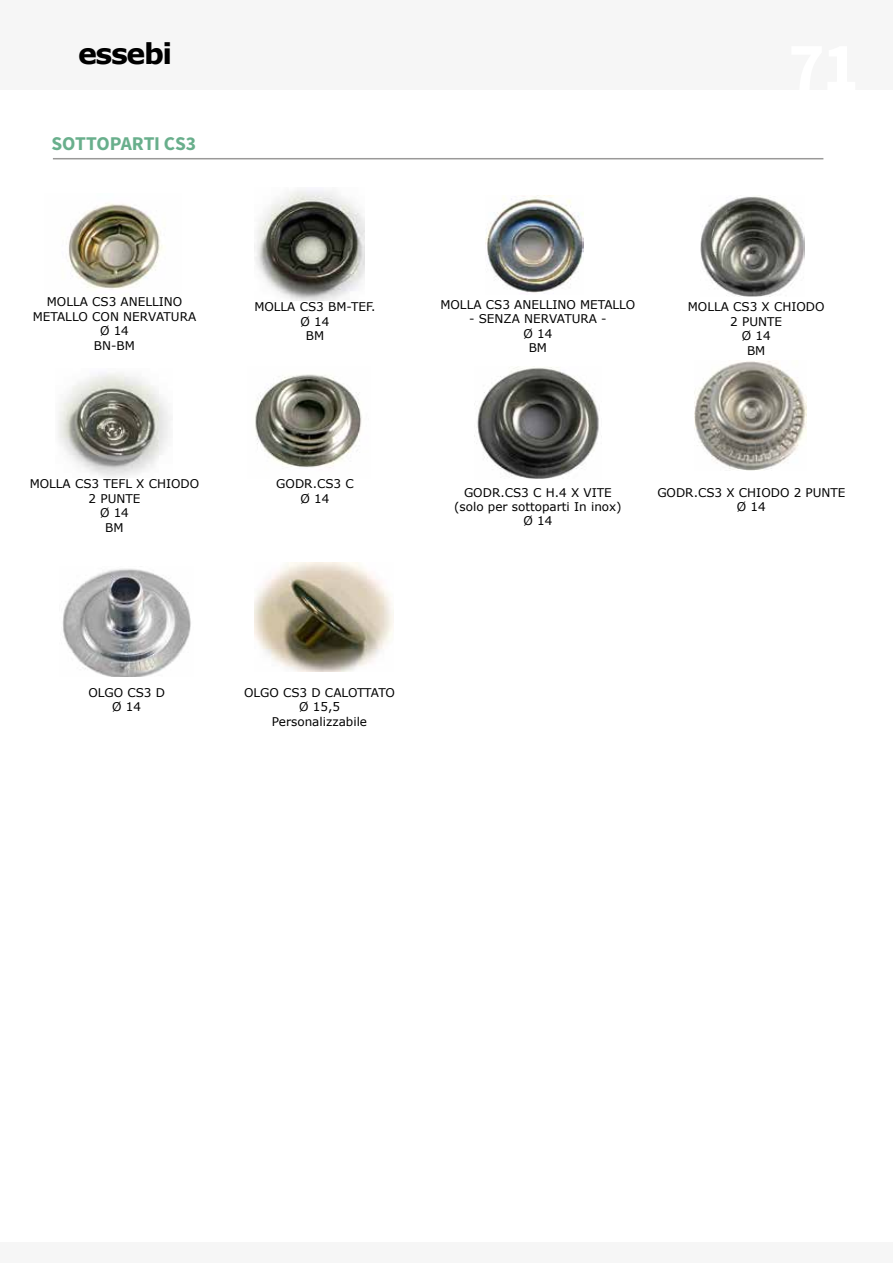
<style>
.page{position:relative;width:893px;height:1263px;background:#fff}
.page>*{position:absolute;margin:0;border:0;box-sizing:border-box;transform-origin:0 0}
.t1{font:700 28.5px "Verdana";letter-spacing:-.05em;color:#000}
.t2{font:700 19.5px "Source Sans Pro";letter-spacing:-.01em;color:#69af8c}
.t3{font:12px/14.4px "Verdana";color:#000;text-align:center}
</style>
<div class="page">
<div style="left:0;top:0;width:893px;height:90px;background:#f6f6f6"></div>
<div style="left:0;top:1242px;width:893px;height:21px;background:#f6f6f6"></div>
<hr style="left:53px;top:158px;width:770px;height:1px;background:#9a9998">
<img style="left:68px;top:203px;width:95px;height:86px">
<img style="left:255px;top:374px;width:107px;height:94px">
<img style="left:474px;top:367px;width:125px;height:112px">
<img style="left:485px;top:195px;width:99px;height:98px">
<img style="left:700px;top:195px;width:105px;height:102px">
<img style="left:255px;top:190px;width:109px;height:110px">
<img style="left:58px;top:373px;width:114px;height:104px">
<img style="left:62px;top:569px;width:129px;height:107px">
<img style="left:694px;top:361px;width:112px;height:110px">
<img style="left:255px;top:563px;width:139px;height:108px">
<h1 class="t1" style="left:78px;top:34px;width:96px">essebi</h1>
<h2 class="t2" style="left:52px;top:131px;width:146px">SOTTOPARTI CS3</h2>
<p class="t3" style="left:33px;top:295px;width:165px">MOLLA CS3 ANELLINO<br>METALLO CON NERVATURA<br>Ø 14<br>BN-BM</p>
<p class="t3" style="left:254px;top:300px;width:123px">MOLLA CS3 BM-TEF.<br>Ø 14<br>BM</p>
<p class="t3" style="left:440px;top:297px;width:196px">MOLLA CS3 ANELLINO METALLO</p>
<p class="t3" style="left:469px;top:311px;width:139px">- SENZA NERVATURA -<br>Ø 14<br>BM</p>
<p class="t3" style="left:688px;top:300px;width:138px">MOLLA CS3 X CHIODO<br>2 PUNTE<br>Ø 14<br>BM</p>
<p class="t3" style="left:30px;top:477px;width:171px">MOLLA CS3 TEFL X CHIODO<br>2 PUNTE<br>Ø 14<br>BM</p>
<p class="t3" style="left:276px;top:477px;width:79px">GODR.CS3 C<br>Ø 14</p>
<p class="t3" style="left:454px;top:485px;width:169px">GODR.CS3 C H.4 X VITE (solo per sottoparti In inox)<br>Ø 14</p>
<p class="t3" style="left:657px;top:485px;width:190px">GODR.CS3 X CHIODO 2 PUNTE<br>Ø 14</p>
<p class="t3" style="left:88px;top:685px;width:78px">OLGO CS3 D<br>Ø 14</p>
<p class="t3" style="left:244px;top:685px;width:152px">OLGO CS3 D CALOTTATO<br>Ø 15,5<br>Personalizzabile</p>
</div>
